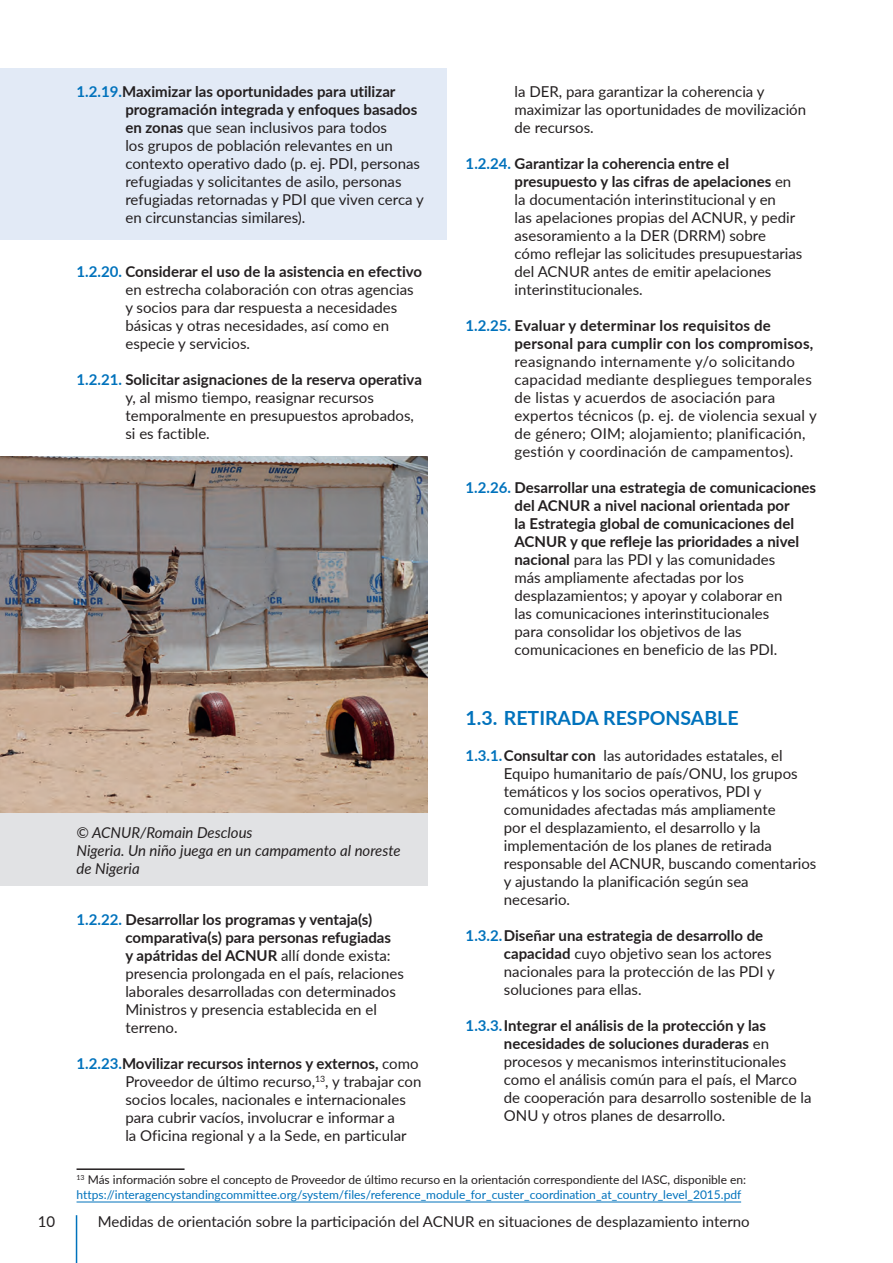
<style>
.page{position:relative;width:893px;height:1263px;background:#fff}
.page>*{position:absolute;margin:0;border:0;box-sizing:border-box;transform-origin:0 0}
.t1{font:700 19.5px "Lato";color:#0072bc}
.t2{font:15px/18px "Lato";color:#231f20}
.t3{font:700 15px/18px "Lato";letter-spacing:.015em;color:#231f20}
.t4{font:italic 15px/18px "Lato";color:#231f20}
.t5{font:12px/15px "Lato";color:#0072bc}
.s1{font-weight:700;color:#0072bc}
.s2{font-weight:700}
.s3{color:#0072bc}
.s4{color:#231f20}
</style>
<div class="page">
<hr style="left:76px;top:1215px;width:1px;height:48px;background:#0072bc">
<div style="left:0;top:68px;width:446px;height:171px;background:#e2eaf6"></div>
<hr style="left:77px;top:1168px;width:108px;height:2px;background:#231f20">
<hr style="left:77px;top:1202px;width:664px;height:1px;background:#0072bc">
<img style="left:0;top:457px;width:427px;height:356px">
<div style="left:0;top:813px;width:427px;height:73px;background:#e1e2e4"></div>
<p class="t2" style="left:125px;top:82px;width:300px;text-indent:-49px"><span class="s1">1.2.19.</span><span class="s2">Maximizar las oportunidades para utilizar programación integrada y enfoques basados en zonas</span> que sean inclusivos para todos<br>los grupos de población relevantes en un contexto operativo dado (p. ej. PDI, personas refugiadas y solicitantes de asilo, personas refugiadas retornadas y PDI que viven cerca y en circunstancias similares).</p>
<p class="t2" style="left:125px;top:262px;width:298px;text-indent:-49px"><span class="s1">1.2.20.</span> <span class="s2">Considerar el uso de la asistencia en efectivo </span>en estrecha colaboración con otras agencias y socios para dar respuesta a necesidades básicas y otras necesidades, así como en especie y servicios.</p>
<p class="t2" style="left:125px;top:370px;width:298px;text-indent:-49px"><span class="s1">1.2.21.</span> <span class="s2">Solicitar asignaciones de la reserva operativa </span>y, al mismo tiempo, reasignar recursos temporalmente en presupuestos aprobados, si es factible.</p>
<p class="t2" style="left:514px;top:82px;width:293px">la DER, para garantizar la coherencia y maximizar las oportunidades de movilización de recursos.</p>
<p class="t2" style="left:514px;top:154px;width:289px;text-indent:-49px"><span class="s1">1.2.24.</span> <span class="s2">Garantizar la coherencia entre el presupuesto y las cifras de apelaciones</span> en la documentación interinstitucional y en<br>las apelaciones propias del ACNUR, y pedir asesoramiento a la DER (DRRM) sobre cómo reflejar las solicitudes presupuestarias del ACNUR antes de emitir apelaciones interinstitucionales.</p>
<p class="t3" style="left:514px;top:316px;width:300px;text-indent:-49px"><span class="s3">1.2.25.</span> Evaluar y determinar los requisitos de personal para cumplir con los compromisos,</p>
<p class="t2" style="left:514px;top:352px;width:304px">reasignando internamente y/o solicitando capacidad mediante despliegues temporales de listas y acuerdos de asociación para expertos técnicos (p. ej. de violencia sexual y de género; OIM; alojamiento; planificación, gestión y coordinación de campamentos).</p>
<p class="t2" style="left:514px;top:478px;width:303px;text-indent:-49px"><span class="s1">1.2.26.</span> <span class="s2">Desarrollar una estrategia de comunicaciones del ACNUR a nivel nacional orientada por<br>la Estrategia global de comunicaciones del ACNUR y que refleje las prioridades a nivel nacional</span> para las PDI y las comunidades<br>más ampliamente afectadas por los desplazamientos; y apoyar y colaborar en<br>las comunicaciones interinstitucionales<br>para consolidar los objetivos de las comunicaciones en beneficio de las PDI.</p>
<h1 class="t1" style="left:466px;top:704px;width:274px">1.3. RETIRADA RESPONSABLE</h1>
<p class="t2" style="left:504px;top:746px;width:314px;text-indent:-38px"><span class="s1">1.3.1.</span><span class="s2">Consultar con</span> las autoridades estatales, el Equipo humanitario de país/ONU, los grupos temáticos y los socios operativos, PDI y comunidades afectadas más ampliamente<br>por el desplazamiento, el desarrollo y la implementación de los planes de retirada responsable del ACNUR, buscando comentarios y ajustando la planificación según sea necesario.</p>
<p class="t2" style="left:504px;top:926px;width:273px;text-indent:-38px"><span class="s1">1.3.2.</span><span class="s2">Diseñar una estrategia de desarrollo de capacidad</span> cuyo objetivo sean los actores nacionales para la protección de las PDI y soluciones para ellas.</p>
<p class="t2" style="left:504px;top:1016px;width:309px;text-indent:-38px"><span class="s1">1.3.3.</span><span class="s2">Integrar el análisis de la protección y las necesidades de soluciones duraderas</span> en procesos y mecanismos interinstitucionales como el análisis común para el país, el Marco de cooperación para desarrollo sostenible de la ONU y otros planes de desarrollo.</p>
<p class="t4" style="left:77px;top:823px;width:326px">© ACNUR/Romain Desclous<br>Nigeria. Un niño juega en un campamento al noreste de Nigeria</p>
<p class="t2" style="left:125px;top:910px;width:280px;text-indent:-49px"><span class="s1">1.2.22.</span> <span class="s2">Desarrollar los programas y ventaja(s) comparativa(s) para personas refugiadas<br>y apátridas del ACNUR</span> allí donde exista: presencia prolongada en el país, relaciones laborales desarrolladas con determinados Ministros y presencia establecida en el terreno.</p>
<p class="t2" style="left:125px;top:1054px;width:297px;text-indent:-49px"><span class="s1">1.2.23.</span><span class="s2">Movilizar recursos internos y externos,</span> como Proveedor de último recurso,<sup>13</sup>, y trabajar con socios locales, nacionales e internacionales para cubrir vacíos, involucrar e informar a<br>la Oficina regional y a la Sede, en particular</p>
<p class="t5" style="left:77px;top:1172px;width:671px"><sup>13</sup> <span class="s4">Más información sobre el concepto de Proveedor de último recurso en la orientación correspondiente del IASC, disponible en: </span>https://interagencystandingcommittee.org/system/files/reference_module_for_custer_coordination_at_country_level_2015.pdf</p>
<p class="t2" style="left:38px;top:1212px;width:19px">10</p>
<p class="t2" style="left:98px;top:1212px;width:653px">Medidas de orientación sobre la participación del ACNUR en situaciones de desplazamiento interno</p>
</div>
